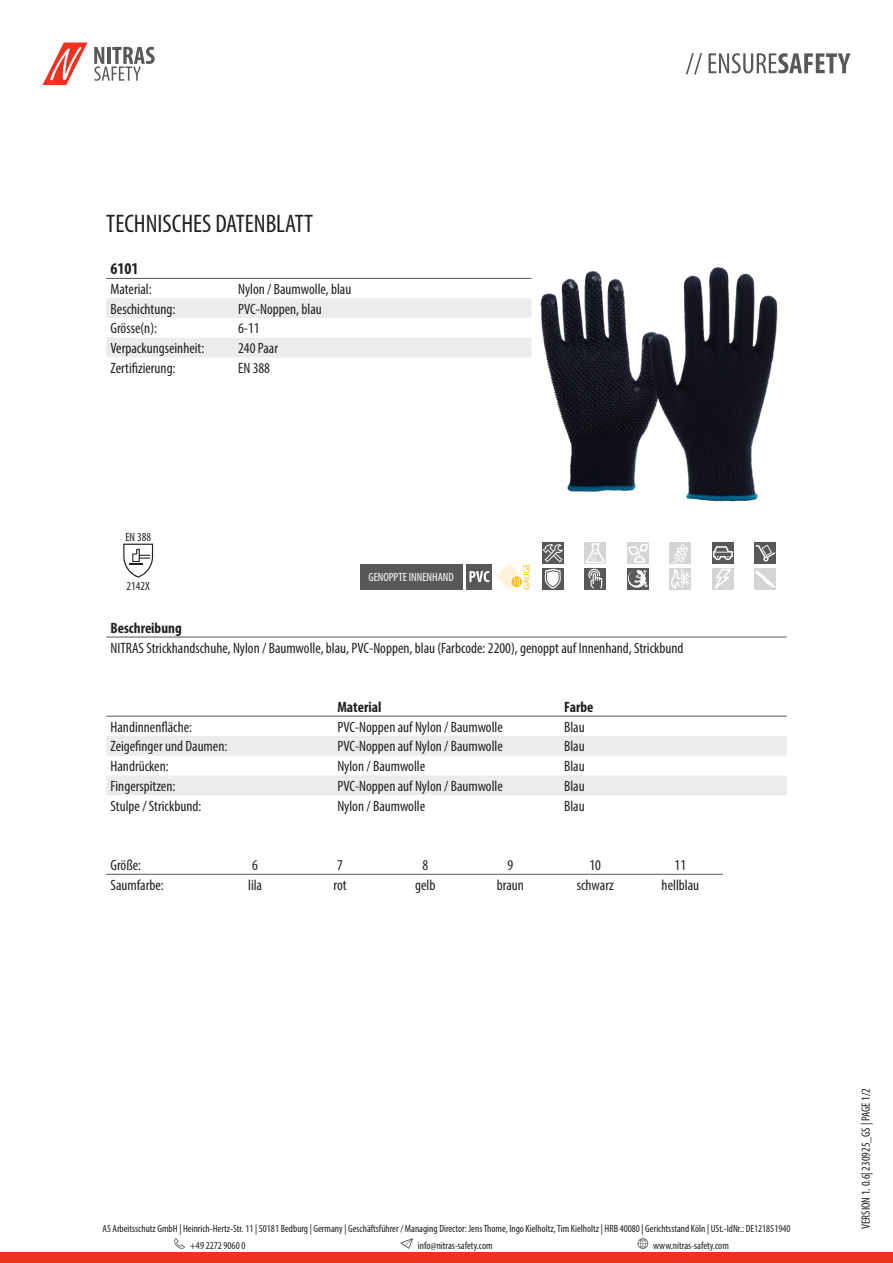
<style>
.page{position:relative;width:893px;height:1263px;background:#fff}
.page>*{position:absolute;margin:0;border:0;box-sizing:border-box;transform-origin:0 0}
.t1{font:condensed 25.5px "Myriad Pro";color:#231f20}
.t2{font:700 condensed 16.5px "Myriad Pro";color:#231f20}
.t3{font:condensed 15px "Myriad Pro";color:#231f20}
.t4{font:700 condensed 15px "Myriad Pro";color:#231f20}
.t5{font:condensed 12px "Myriad Pro";color:#231f20}
.t6{font:condensed 12px "Myriad Pro";color:#fff}
.t7{font:condensed 10.5px/17px "Myriad Pro";color:#231f20}
</style>
<div class="page">
<div style="left:0;top:1252px;width:893px;height:11px;background:#ef3122"></div>
<svg style="left:174px;top:1238px;width:11px;height:11px"></svg>
<svg style="left:400px;top:1238px;width:13px;height:11px"></svg>
<svg style="left:638px;top:1238px;width:10px;height:11px"></svg>
<svg style="left:43px;top:43px;width:45px;height:42px"></svg>
<svg style="left:94px;top:47px;width:61px;height:34px"></svg>
<svg style="left:686px;top:53px;width:16px;height:21px"></svg>
<svg style="left:708px;top:53px;width:142px;height:20px"></svg>
<svg style="left:106px;top:298px;width:425px;height:59px"></svg>
<hr style="left:106px;top:278px;width:128px;height:1px;background:#57585a">
<hr style="left:234px;top:278px;width:297px;height:1px;background:#57585a">
<img style="left:531px;top:267px;width:247px;height:235px">
<svg style="left:123px;top:544px;width:30px;height:34px"></svg>
<div style="left:360px;top:564px;width:102px;height:25px;background:#57585a"></div>
<div style="left:467px;top:564px;width:25px;height:25px;background:#57585a"></div>
<svg style="left:469px;top:571px;width:20px;height:11px"></svg>
<svg style="left:496px;top:564px;width:33px;height:25px"></svg>
<div style="left:542px;top:542px;width:21px;height:22px;background:#57585a"></div>
<svg style="left:543px;top:544px;width:20px;height:18px"></svg>
<div style="left:585px;top:542px;width:21px;height:22px;background:#d5d5d6"></div>
<svg style="left:586px;top:543px;width:19px;height:20px"></svg>
<div style="left:627px;top:542px;width:21px;height:22px;background:#d5d5d6"></div>
<svg style="left:628px;top:544px;width:20px;height:19px"></svg>
<div style="left:670px;top:542px;width:21px;height:22px;background:#d5d5d6"></div>
<svg style="left:673px;top:543px;width:15px;height:20px"></svg>
<div style="left:712px;top:542px;width:21px;height:22px;background:#57585a"></div>
<svg style="left:713px;top:546px;width:20px;height:14px"></svg>
<div style="left:755px;top:542px;width:21px;height:22px;background:#57585a"></div>
<svg style="left:755px;top:545px;width:20px;height:17px"></svg>
<div style="left:542px;top:568px;width:21px;height:21px;background:#57585a"></div>
<svg style="left:544px;top:569px;width:17px;height:20px"></svg>
<div style="left:585px;top:568px;width:21px;height:21px;background:#57585a"></div>
<svg style="left:588px;top:569px;width:14px;height:20px"></svg>
<div style="left:627px;top:568px;width:21px;height:21px;background:#57585a"></div>
<svg style="left:628px;top:569px;width:20px;height:19px"></svg>
<div style="left:670px;top:568px;width:21px;height:21px;background:#d5d5d6"></div>
<svg style="left:671px;top:569px;width:19px;height:20px"></svg>
<div style="left:712px;top:568px;width:21px;height:21px;background:#d5d5d6"></div>
<svg style="left:715px;top:569px;width:16px;height:20px"></svg>
<div style="left:755px;top:568px;width:21px;height:21px;background:#d5d5d6"></div>
<svg style="left:755px;top:570px;width:20px;height:18px"></svg>
<hr style="left:106px;top:637px;width:681px;height:1px;background:#57585a">
<svg style="left:106px;top:736px;width:681px;height:59px"></svg>
<hr style="left:106px;top:716px;width:227px;height:1px;background:#57585a">
<hr style="left:333px;top:716px;width:227px;height:1px;background:#57585a">
<hr style="left:560px;top:716px;width:227px;height:1px;background:#57585a">
<hr style="left:106px;top:874px;width:107px;height:1px;background:#57585a">
<hr style="left:213px;top:874px;width:85px;height:1px;background:#57585a">
<hr style="left:298px;top:874px;width:85px;height:1px;background:#57585a">
<hr style="left:383px;top:874px;width:85px;height:1px;background:#57585a">
<hr style="left:468px;top:874px;width:85px;height:1px;background:#57585a">
<hr style="left:553px;top:874px;width:85px;height:1px;background:#57585a">
<hr style="left:638px;top:874px;width:85px;height:1px;background:#57585a">
<p class="t1" style="left:106px;top:208px;width:208px">TECHNISCHES DATENBLATT</p>
<p class="t2" style="left:111px;top:258px;width:30px">6101</p>
<p class="t3" style="left:111px;top:280px;width:43px">Material:</p>
<p class="t3" style="left:238px;top:280px;width:115px">Nylon / Baumwolle, blau</p>
<p class="t3" style="left:111px;top:300px;width:66px">Beschichtung:</p>
<p class="t3" style="left:238px;top:300px;width:85px">PVC-Noppen, blau</p>
<p class="t3" style="left:111px;top:319px;width:48px">Grösse(n):</p>
<p class="t3" style="left:238px;top:319px;width:23px">6-11</p>
<p class="t3" style="left:111px;top:339px;width:95px">Verpackungseinheit:</p>
<p class="t3" style="left:238px;top:339px;width:41px">240 Paar</p>
<p class="t3" style="left:111px;top:359px;width:67px">Zertifizierung:</p>
<p class="t3" style="left:238px;top:359px;width:33px">EN 388</p>
<p class="t5" style="left:125px;top:529px;width:27px">EN 388</p>
<p class="t5" style="left:127px;top:578px;width:25px">2142X</p>
<p class="t6" style="left:368px;top:570px;width:87px">GENOPPTE INNENHAND</p>
<p class="t4" style="left:111px;top:618px;width:73px">Beschreibung</p>
<p class="t3" style="left:111px;top:638px;width:574px">NITRAS Strickhandschuhe, Nylon / Baumwolle, blau, PVC-Noppen, blau (Farbcode: 2200), genoppt auf Innenhand, Strickbund</p>
<p class="t4" style="left:337px;top:697px;width:46px">Material</p>
<p class="t4" style="left:564px;top:697px;width:31px">Farbe</p>
<p class="t3" style="left:111px;top:718px;width:83px">Handinnenfläche:</p>
<p class="t3" style="left:337px;top:718px;width:167px">PVC-Noppen auf Nylon / Baumwolle</p>
<p class="t3" style="left:564px;top:718px;width:22px">Blau</p>
<p class="t3" style="left:111px;top:737px;width:118px">Zeigefinger und Daumen:</p>
<p class="t3" style="left:337px;top:737px;width:167px">PVC-Noppen auf Nylon / Baumwolle</p>
<p class="t3" style="left:564px;top:737px;width:22px">Blau</p>
<p class="t3" style="left:111px;top:757px;width:60px">Handrücken:</p>
<p class="t3" style="left:337px;top:757px;width:89px">Nylon / Baumwolle</p>
<p class="t3" style="left:564px;top:757px;width:22px">Blau</p>
<p class="t3" style="left:111px;top:777px;width:66px">Fingerspitzen:</p>
<p class="t3" style="left:337px;top:777px;width:167px">PVC-Noppen auf Nylon / Baumwolle</p>
<p class="t3" style="left:564px;top:777px;width:22px">Blau</p>
<p class="t3" style="left:111px;top:797px;width:92px">Stulpe / Strickbund:</p>
<p class="t3" style="left:337px;top:797px;width:89px">Nylon / Baumwolle</p>
<p class="t3" style="left:564px;top:797px;width:22px">Blau</p>
<p class="t3" style="left:111px;top:856px;width:32px">Größe:</p>
<p class="t3" style="left:252px;top:856px;width:7px">6</p>
<p class="t3" style="left:337px;top:856px;width:7px">7</p>
<p class="t3" style="left:422px;top:856px;width:7px">8</p>
<p class="t3" style="left:507px;top:856px;width:7px">9</p>
<p class="t3" style="left:590px;top:856px;width:13px">10</p>
<p class="t3" style="left:675px;top:856px;width:13px">11</p>
<p class="t3" style="left:111px;top:876px;width:55px">Saumfarbe:</p>
<p class="t3" style="left:248px;top:876px;width:15px">lila</p>
<p class="t3" style="left:334px;top:876px;width:15px">rot</p>
<p class="t3" style="left:415px;top:876px;width:22px">gelb</p>
<p class="t3" style="left:497px;top:876px;width:29px">braun</p>
<p class="t3" style="left:577px;top:876px;width:39px">schwarz</p>
<p class="t3" style="left:662px;top:876px;width:39px">hellblau</p>
<p class="t7" style="left:190px;top:1220px;width:602px;text-indent:-87px">AS Arbeitsschutz GmbH | Heinrich-Hertz-Str. 11 | 50181 Bedburg | Germany | Geschäftsführer / Managing Director: Jens Thome, Ingo Kielholtz, Tim Kielholtz | HRB 40080 | Gerichtsstand Köln | USt.-IdNr.: DE121851940 +49 2272 9060 0</p>
<p class="t7" style="left:418px;top:1237px;width:76px">info@nitras-safety.com</p>
<p class="t7" style="left:653px;top:1237px;width:77px">www.nitras-safety.com</p>
<p class="t5" style="left:859px;top:1229px;width:142px;rotate:-90deg">VERSION 1. 0.6| 230925_GS | PAGE 1/2</p>
</div>
